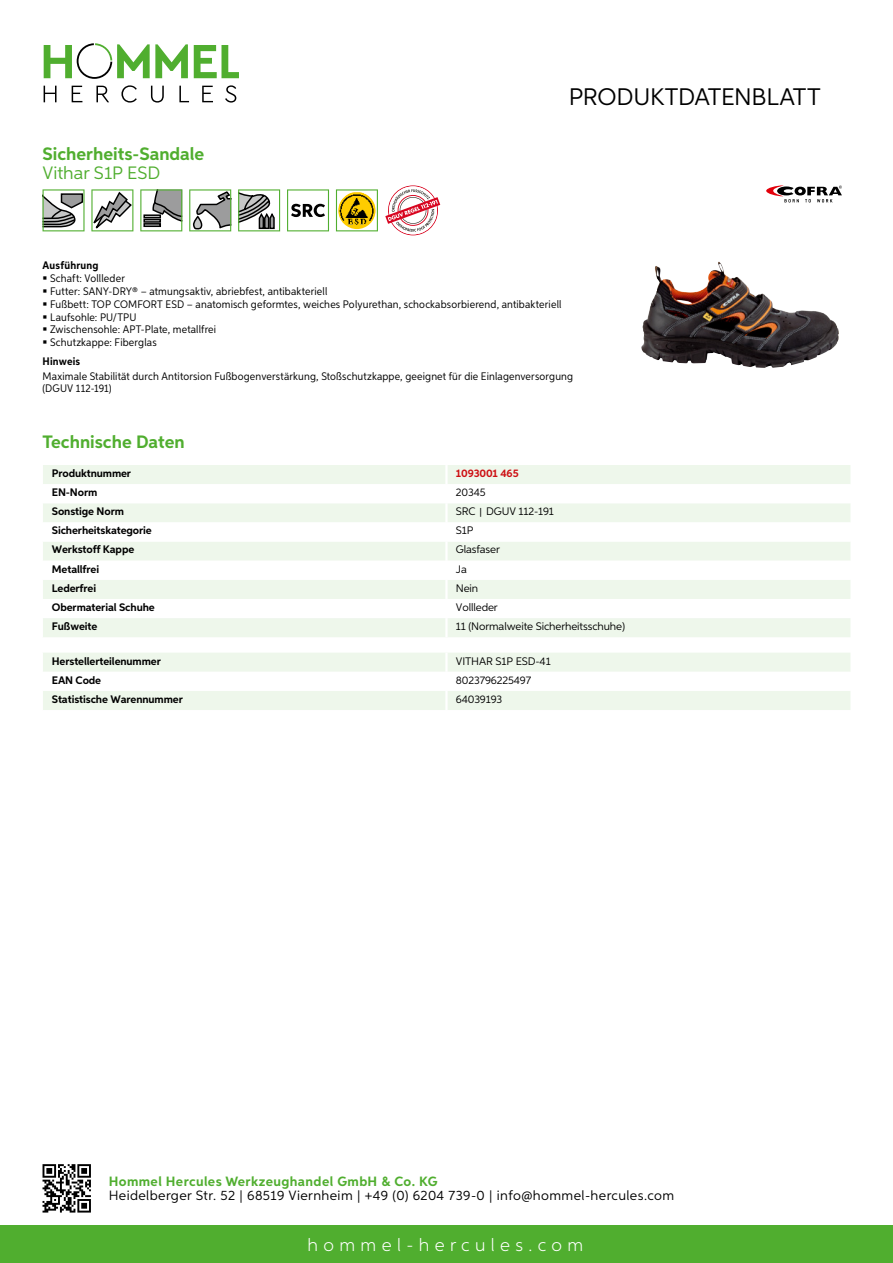
<style>
.page{position:relative;width:893px;height:1263px;background:#fff}
.page>*{position:absolute;margin:0;border:0;box-sizing:border-box;transform-origin:0 0}
.t1{font:24px "Aspira";letter-spacing:-.01em;color:#000}
.t2{font:700 18px "Aspira";color:#50ae2f}
.t3{font:300 18px "Aspira";letter-spacing:.3em;color:#fff}
.t4{font:18px "Aspira";color:#50ae2f}
.t5{font:13.5px "Aspira";letter-spacing:.03em;color:#000}
.t6{font:700 13.5px "Aspira";letter-spacing:.03em;color:#50ae2f}
.t7{font:10.95px/12.8px "Aspira Nar";letter-spacing:.015em;color:#000}
.t8{font:700 10.95px "Aspira";letter-spacing:-.01em;color:#000}
.t9{font:10.95px "Aspira";letter-spacing:-.01em;color:#000}
.t10{font:700 10.95px "Aspira Nar";letter-spacing:.02em;color:#000}
.t11{font:700 10.95px "Aspira";letter-spacing:-.01em;color:#cd1013}
.s1{font-family:"Wuerth Global";font-size:10.5px}
</style>
<div class="page">
<div style="left:0;top:1226px;width:893px;height:37px;background:#50ae2f"></div>
<svg style="left:43px;top:1164px;width:48px;height:48px"></svg>
<svg style="left:194px;top:45px;width:45px;height:33px"></svg>
<svg style="left:44px;top:43px;width:144px;height:36px"></svg>
<svg style="left:44px;top:86px;width:13px;height:16px"></svg>
<svg style="left:72px;top:86px;width:10px;height:16px"></svg>
<svg style="left:96px;top:86px;width:13px;height:16px"></svg>
<svg style="left:121px;top:85px;width:16px;height:18px"></svg>
<svg style="left:151px;top:86px;width:13px;height:17px"></svg>
<svg style="left:179px;top:86px;width:10px;height:16px"></svg>
<svg style="left:202px;top:86px;width:11px;height:16px"></svg>
<svg style="left:225px;top:85px;width:11px;height:18px"></svg>
<div style="left:43px;top:465px;width:807px;height:172px;background:#eef7eb"></div>
<svg style="left:43px;top:484px;width:807px;height:134px"></svg>
<hr style="left:445px;top:465px;width:3px;height:19px;background:#fff">
<hr style="left:445px;top:484px;width:3px;height:19px;background:#fff">
<hr style="left:445px;top:503px;width:3px;height:19px;background:#fff">
<hr style="left:445px;top:522px;width:3px;height:19px;background:#fff">
<hr style="left:445px;top:541px;width:3px;height:20px;background:#fff">
<hr style="left:445px;top:561px;width:3px;height:19px;background:#fff">
<hr style="left:445px;top:580px;width:3px;height:19px;background:#fff">
<hr style="left:445px;top:599px;width:3px;height:19px;background:#fff">
<hr style="left:445px;top:618px;width:3px;height:19px;background:#fff">
<svg style="left:43px;top:653px;width:807px;height:57px"></svg>
<hr style="left:445px;top:691px;width:3px;height:19px;background:#fff">
<svg style="left:43px;top:189px;width:90px;height:42px"></svg>
<svg style="left:140px;top:189px;width:42px;height:42px"></svg>
<svg style="left:189px;top:189px;width:42px;height:42px"></svg>
<svg style="left:238px;top:189px;width:42px;height:42px"></svg>
<svg style="left:287px;top:189px;width:42px;height:42px"></svg>
<svg style="left:336px;top:189px;width:42px;height:42px"></svg>
<svg style="left:385px;top:185px;width:55px;height:50px"></svg>
<img style="left:641px;top:262px;width:196px;height:106px">
<svg style="left:766px;top:185px;width:76px;height:17px"></svg>
<h2 class="t2" style="left:43px;top:142px;width:163px">Sicherheits-Sandale</h2>
<h2 class="t4" style="left:43px;top:162px;width:117px">Vithar S1P ESD</h2>
<h1 class="t1" style="left:569px;top:82px;width:253px">Produktdatenblatt</h1>
<p class="t10" style="left:43px;top:259px;width:58px">Ausführung</p>
<p class="t7" style="left:50px;top:272px;width:513px">Schaft: Vollleder<br>Futter: SANY-DRY® – atmungsaktiv, abriebfest, antibakteriell<br>Fußbett: TOP COMFORT ESD – anatomisch geformtes, weiches Polyurethan, schockabsorbierend, antibakteriell Laufsohle: PU/TPU<br>Zwischensohle: APT-Plate, metallfrei<br>Schutzkappe: Fiberglas</p>
<p class="t10" style="left:43px;top:355px;width:39px">Hinweis</p>
<p class="t7" style="left:43px;top:370px;width:532px;line-height:12px">Maximale Stabilität durch Antitorsion Fußbogenverstärkung, Stoßschutzkappe, geeignet für die Einlagenversorgung (DGUV 112-191)</p>
<h2 class="t2" style="left:43px;top:431px;width:144px">Technische Daten</h2>
<p class="t8" style="left:52px;top:466px;width:81px">Produktnummer</p>
<p class="t11" style="left:456px;top:466px;width:64px">1093001 465</p>
<p class="t8" style="left:52px;top:486px;width:47px">EN-Norm</p>
<p class="t9" style="left:456px;top:486px;width:31px">20345</p>
<p class="t8" style="left:52px;top:505px;width:74px">Sonstige Norm</p>
<p class="t9" style="left:456px;top:505px;width:100px">SRC <span class="s1">|</span> DGUV 112-191</p>
<p class="t8" style="left:52px;top:524px;width:101px">Sicherheitskategorie</p>
<p class="t9" style="left:456px;top:524px;width:19px">S1P</p>
<p class="t8" style="left:52px;top:543px;width:84px">Werkstoff Kappe</p>
<p class="t9" style="left:456px;top:543px;width:46px">Glasfaser</p>
<p class="t8" style="left:52px;top:562px;width:49px">Metallfrei</p>
<p class="t9" style="left:456px;top:562px;width:13px">Ja</p>
<p class="t8" style="left:52px;top:581px;width:46px">Lederfrei</p>
<p class="t9" style="left:456px;top:581px;width:24px">Nein</p>
<p class="t8" style="left:52px;top:600px;width:104px">Obermaterial Schuhe</p>
<p class="t9" style="left:456px;top:600px;width:43px">Vollleder</p>
<p class="t8" style="left:52px;top:619px;width:47px">Fußweite</p>
<p class="t9" style="left:456px;top:620px;width:171px">11 (N ormalweite Sicherheitsschuhe)</p>
<p class="t8" style="left:52px;top:654px;width:111px">Herstellerteilenummer</p>
<p class="t9" style="left:456px;top:654px;width:96px">VITHAR S1P ESD-41</p>
<p class="t8" style="left:52px;top:673px;width:51px">EAN Code</p>
<p class="t9" style="left:456px;top:673px;width:77px">8023796225497</p>
<p class="t8" style="left:52px;top:692px;width:132px">Statistische Warennummer</p>
<p class="t9" style="left:456px;top:692px;width:48px">64039193</p>
<p class="t6" style="left:109px;top:1172px;width:330px">Hommel Hercules Werkzeughandel GmbH &amp; Co. KG</p>
<p class="t5" style="left:109px;top:1187px;width:567px">Heidelberger Str. 52 | 68519 Viernheim | +49 (0) 6204 739-0 | info@hommel-hercules.com</p>
<h2 class="t3" style="left:307px;top:1234px;width:277px">hommel-hercules.com</h2>
</div>
